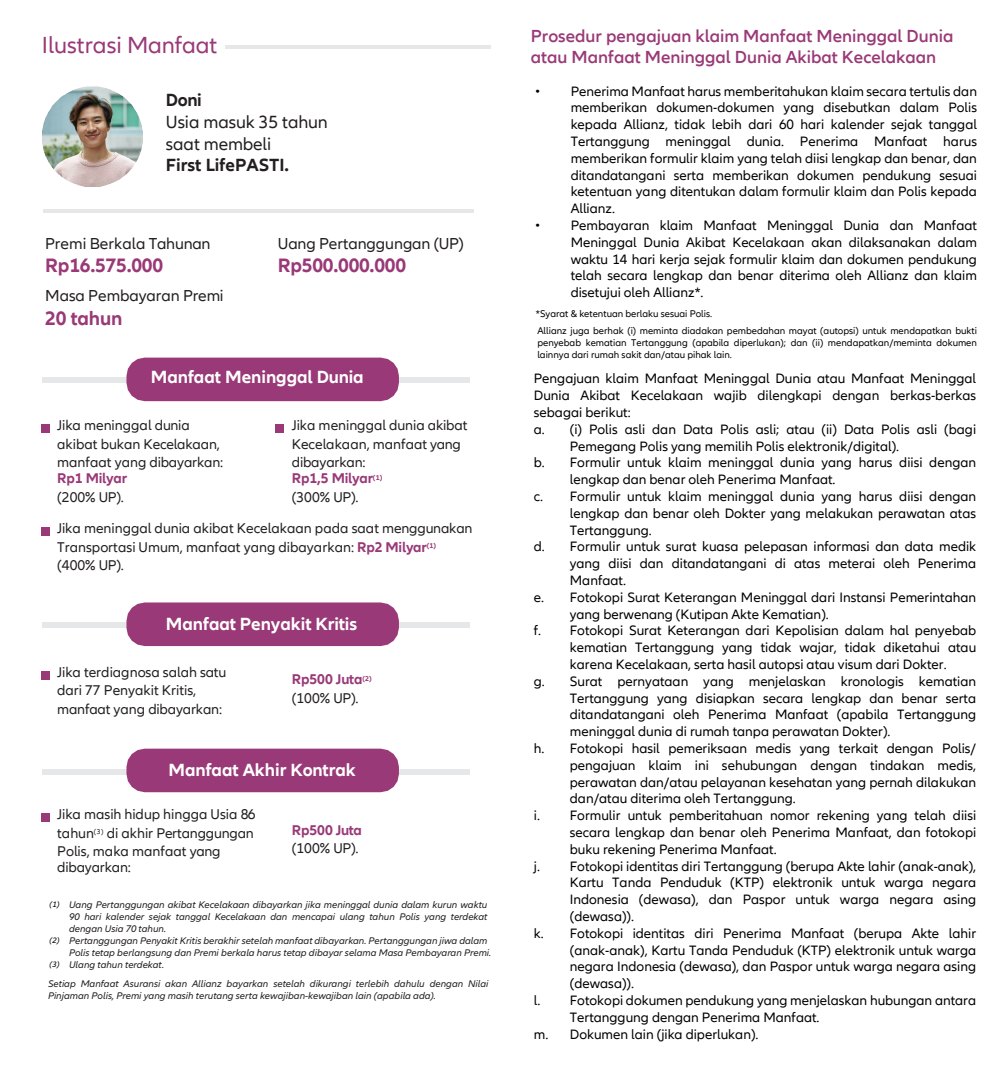
<style>
.page{position:relative;width:1008px;height:1080px;background:#fff}
.page>*{position:absolute;margin:0;border:0;box-sizing:border-box;transform-origin:0 0}
.t1{font:24px "Allianz Neo";color:#993977}
.t2{font:700 20px "Allianz Neo";letter-spacing:-.01em;color:#993977}
.t3{font:700 18.2px "Allianz Neo";letter-spacing:-.005em;color:#fff}
.t4{font:18.2px/21.8px "Allianz Neo";letter-spacing:-.005em;color:#231f20}
.t5{font:700 18.2px "Allianz Neo";color:#231f20}
.t6{font:600 18px/21.6px "Allianz Neo";color:#993977}
.t7{font:16.4px "Allianz Neo";letter-spacing:-.005em;color:#231f20}
.t8{font:14.6px/18.4px "Allianz Neo";letter-spacing:-.005em;color:#231f20}
.t9{font:700 14.6px/18.4px "Allianz Neo";letter-spacing:-.01em;color:#993977}
.t10{font:14px/16.8px "Allianz Neo";color:#000;text-align:justify}
.t11{font:italic 10px/12px "Allianz Neo";color:#231f20}
.t12{font:10px/16.8px "Allianz Neo";color:#000}
.t13{font:italic 8.2px "Allianz Neo";color:#000}
.s1{font-weight:400;color:#231f20}
.s2{font-weight:700;color:#993977}
</style>
<div class="page">
<div style="left:42px;top:378px;width:427px;height:5px;background:#e6e7e8"></div>
<div style="left:126px;top:358px;width:273px;height:43px;background:#993977"></div>
<div style="left:42px;top:622px;width:427px;height:6px;background:#e6e7e8"></div>
<div style="left:126px;top:602px;width:273px;height:44px;background:#993977"></div>
<div style="left:42px;top:769px;width:427px;height:5px;background:#e6e7e8"></div>
<div style="left:126px;top:749px;width:273px;height:43px;background:#993977"></div>
<hr style="left:225px;top:46px;width:266px;height:3px;background:#e6e7e8">
<hr style="left:43px;top:209px;width:431px;height:4px;background:#e6e7e8">
<img style="left:42px;top:86px;width:101px;height:101px">
<div style="left:41px;top:424px;width:8px;height:9px;background:#993977"></div>
<div style="left:276px;top:424px;width:8px;height:9px;background:#993977"></div>
<div style="left:41px;top:671px;width:8px;height:8px;background:#993977"></div>
<div style="left:41px;top:813px;width:8px;height:9px;background:#993977"></div>
<div style="left:41px;top:527px;width:8px;height:8px;background:#993977"></div>
<h1 class="t1" style="left:42px;top:31px;width:177px">Ilustrasi Manfaat</h1>
<h3 class="t5" style="left:166px;top:89px;width:38px">Doni</h3>
<h3 class="t4" style="left:166px;top:111px;width:163px">Usia masuk 35 tahun saat membeli</h3>
<h3 class="t5" style="left:166px;top:155px;width:125px">First LifePASTI.</h3>
<p class="t7" style="left:45px;top:234px;width:167px">Premi Berkala Tahunan</p>
<h2 class="t2" style="left:45px;top:254px;width:120px">Rp16.575.000</h2>
<p class="t7" style="left:45px;top:287px;width:180px">Masa Pembayaran Premi</p>
<h2 class="t2" style="left:45px;top:307px;width:79px">20 tahun</h2>
<p class="t7" style="left:278px;top:234px;width:188px">Uang Pertanggungan (UP)</p>
<h2 class="t2" style="left:278px;top:254px;width:130px">Rp500.000.000</h2>
<h3 class="t3" style="left:151px;top:367px;width:214px">Manfaat Meninggal Dunia</h3>
<p class="t8" style="left:57px;top:417px;width:168px">Jika meninggal dunia akibat bukan Kecelakaan, manfaat yang dibayarkan:</p>
<p class="t9" style="left:57px;top:469px;width:71px">Rp1 Milyar</p>
<p class="t8" style="left:57px;top:488px;width:68px">(200% UP).</p>
<p class="t8" style="left:292px;top:417px;width:177px">Jika meninggal dunia akibat<br>Kecelakaan, manfaat yang dibayarkan:</p>
<p class="t9" style="left:292px;top:469px;width:92px">Rp1,5 Milyar<sup>(1) </sup><span class="s1">(300% UP).</span></p>
<p class="t8" style="left:57px;top:520px;width:417px">Jika meninggal dunia akibat Kecelakaan pada saat menggunakan<br>Transportasi Umum, manfaat yang dibayarkan: <span class="s2">Rp2 Milyar</span><sup>(1) </sup>(400% UP).</p>
<h3 class="t3" style="left:166px;top:614px;width:193px">Manfaat Penyakit Kritis</h3>
<p class="t8" style="left:57px;top:664px;width:170px">Jika terdiagnosa salah satu dari 77 Penyakit Kritis, manfaat yang dibayarkan:</p>
<p class="t9" style="left:292px;top:671px;width:82px">Rp500 Juta<sup>(2) </sup><span class="s1">(100% UP).</span></p>
<h3 class="t3" style="left:168px;top:760px;width:189px">Manfaat Akhir Kontrak</h3>
<p class="t8" style="left:57px;top:806px;width:200px;line-height:17.6px">Jika masih hidup hingga Usia 86 tahun<sup>(3)</sup> di akhir Pertanggungan<br>Polis, maka manfaat yang dibayarkan:</p>
<p class="t9" style="left:292px;top:821px;width:72px">Rp500 Juta</p>
<p class="t8" style="left:292px;top:839px;width:68px">(100% UP).</p>
<p class="t13" style="left:50px;top:899px;width:11px">(1)</p>
<p class="t13" style="left:50px;top:936px;width:11px">(2)</p>
<p class="t13" style="left:50px;top:960px;width:11px">(3)</p>
<p class="t11" style="left:69px;top:899px;width:424px">Uang Pertanggungan akibat Kecelakaan dibayarkan jika meninggal dunia dalam kurun waktu 90 hari kalender sejak tanggal Kecelakaan dan mencapai ulang tahun Polis yang terdekat dengan Usia 70 tahun.<br>Pertanggungan Penyakit Kritis berakhir setelah manfaat dibayarkan. Pertanggungan jiwa dalam Polis tetap berlangsung dan Premi berkala harus tetap dibayar selama Masa Pembayaran Premi.<br>Ulang tahun terdekat.</p>
<p class="t11" style="left:48px;top:978px;width:442px">Setiap Manfaat Asuransi akan Allianz bayarkan setelah dikurangi terlebih dahulu dengan Nilai<br>Pinjaman Polis, Premi yang masih terutang serta kewajiban-kewajiban lain (apabila ada).</p>
<p class="t6" style="left:531px;top:25px;width:424px">Prosedur pengajuan klaim Manfaat Meninggal Dunia atau Manfaat Meninggal Dunia Akibat Kecelakaan</p>
<p class="t10" style="left:571px;top:83px;width:408px;text-indent:-36px">• Penerima Manfaat harus memberitahukan klaim secara tertulis dan memberikan dokumen-dokumen yang disebutkan dalam Polis kepada Allianz, tidak lebih dari 60 hari kalender sejak tanggal Tertanggung meninggal dunia. Penerima Manfaat harus memberikan formulir klaim yang telah diisi lengkap dan benar, dan ditandatangani serta memberikan dokumen pendukung sesuai ketentuan yang ditentukan dalam formulir klaim dan Polis kepada Allianz.</p>
<p class="t10" style="left:571px;top:217px;width:408px;text-indent:-36px">• Pembayaran klaim Manfaat Meninggal Dunia dan Manfaat Meninggal Dunia Akibat Kecelakaan akan dilaksanakan dalam waktu 14 hari kerja sejak formulir klaim dan dokumen pendukung telah secara lengkap dan benar diterima oleh Allianz dan klaim disetujui oleh Allianz*.</p>
<p class="t12" style="left:536px;top:306px;width:443px">*Syarat &amp; ketentuan berlaku sesuai Polis.<br>Allianz juga berhak (i) meminta diadakan pembedahan mayat (autopsi) untuk mendapatkan bukti</p>
<p class="t12" style="left:537px;top:337px;width:441px;line-height:12px">penyebab kematian Tertanggung (apabila diperlukan); dan (ii) mendapatkan/meminta dokumen lainnya dari rumah sakit dan/atau pihak lain.</p>
<p class="t10" style="left:534px;top:371px;width:444px">Pengajuan klaim Manfaat Meninggal Dunia atau Manfaat Meninggal</p>
<p class="t10" style="left:534px;top:388px;width:444px">Dunia Akibat Kecelakaan wajib dilengkapi dengan berkas-berkas</p>
<p class="t10" style="left:534px;top:404px;width:98px">sebagai berikut:</p>
<p class="t10" style="left:534px;top:421px;width:444px">a. (i) Polis asli dan Data Polis asli; atau (ii) Data Polis asli (bagi</p>
<p class="t10" style="left:570px;top:438px;width:331px">Pemegang Polis yang memilih Polis elektronik/digital).</p>
<p class="t10" style="left:534px;top:455px;width:444px">b. Formulir untuk klaim meninggal dunia yang harus diisi dengan</p>
<p class="t10" style="left:570px;top:472px;width:267px">lengkap dan benar oleh Penerima Manfaat.</p>
<p class="t10" style="left:534px;top:488px;width:444px">c. Formulir untuk klaim meninggal dunia yang harus diisi dengan</p>
<p class="t10" style="left:570px;top:505px;width:408px">lengkap dan benar oleh Dokter yang melakukan perawatan atas</p>
<p class="t10" style="left:570px;top:522px;width:84px">Tertanggung.</p>
<p class="t10" style="left:534px;top:539px;width:444px">d. Formulir untuk surat kuasa pelepasan informasi dan data medik</p>
<p class="t10" style="left:570px;top:556px;width:408px">yang diisi dan ditandatangani di atas meterai oleh Penerima</p>
<p class="t10" style="left:570px;top:572px;width:58px">Manfaat.</p>
<p class="t10" style="left:534px;top:589px;width:444px">e. Fotokopi Surat Keterangan Meninggal dari Instansi Pemerintahan</p>
<p class="t10" style="left:570px;top:606px;width:261px">yang berwenang (Kutipan Akte Kematian).</p>
<p class="t10" style="left:534px;top:623px;width:444px">f. Fotokopi Surat Keterangan dari Kepolisian dalam hal penyebab</p>
<p class="t10" style="left:570px;top:640px;width:408px">kematian Tertanggung yang tidak wajar, tidak diketahui atau</p>
<p class="t10" style="left:570px;top:656px;width:378px">karena Kecelakaan, serta hasil autopsi atau visum dari Dokter.</p>
<p class="t10" style="left:534px;top:673px;width:444px">g. Surat pernyataan yang menjelaskan kronologis kematian</p>
<p class="t10" style="left:570px;top:690px;width:408px">Tertanggung yang disiapkan secara lengkap dan benar serta</p>
<p class="t10" style="left:570px;top:707px;width:408px">ditandatangani oleh Penerima Manfaat (apabila Tertanggung</p>
<p class="t10" style="left:570px;top:724px;width:322px">meninggal dunia di rumah tanpa perawatan Dokter).</p>
<p class="t10" style="left:534px;top:740px;width:444px">h. Fotokopi hasil pemeriksaan medis yang terkait dengan Polis/</p>
<p class="t10" style="left:570px;top:757px;width:408px">pengajuan klaim ini sehubungan dengan tindakan medis,</p>
<p class="t10" style="left:570px;top:774px;width:408px">perawatan dan/atau pelayanan kesehatan yang pernah dilakukan</p>
<p class="t10" style="left:570px;top:791px;width:227px">dan/atau diterima oleh Tertanggung.</p>
<p class="t10" style="left:534px;top:808px;width:444px">i. Formulir untuk pemberitahuan nomor rekening yang telah diisi</p>
<p class="t10" style="left:570px;top:824px;width:408px">secara lengkap dan benar oleh Penerima Manfaat, dan fotokopi</p>
<p class="t10" style="left:570px;top:841px;width:208px">buku rekening Penerima Manfaat.</p>
<p class="t10" style="left:534px;top:858px;width:444px">j. Fotokopi identitas diri Tertanggung (berupa Akte lahir (anak-anak),</p>
<p class="t10" style="left:570px;top:875px;width:408px">Kartu Tanda Penduduk (KTP) elektronik untuk warga negara</p>
<p class="t10" style="left:570px;top:892px;width:408px">Indonesia (dewasa), dan Paspor untuk warga negara asing</p>
<p class="t10" style="left:570px;top:908px;width:66px">(dewasa)).</p>
<p class="t10" style="left:534px;top:925px;width:444px">k. Fotokopi identitas diri Penerima Manfaat (berupa Akte lahir</p>
<p class="t10" style="left:570px;top:942px;width:408px">(anak-anak), Kartu Tanda Penduduk (KTP) elektronik untuk warga</p>
<p class="t10" style="left:570px;top:959px;width:408px">negara Indonesia (dewasa), dan Paspor untuk warga negara asing</p>
<p class="t10" style="left:570px;top:976px;width:66px">(dewasa)).</p>
<p class="t10" style="left:534px;top:992px;width:444px">l. Fotokopi dokumen pendukung yang menjelaskan hubungan antara</p>
<p class="t10" style="left:570px;top:1009px;width:251px">Tertanggung dengan Penerima Manfaat.</p>
<p class="t10" style="left:534px;top:1026px;width:226px">m. Dokumen lain (jika diperlukan).</p>
</div>
